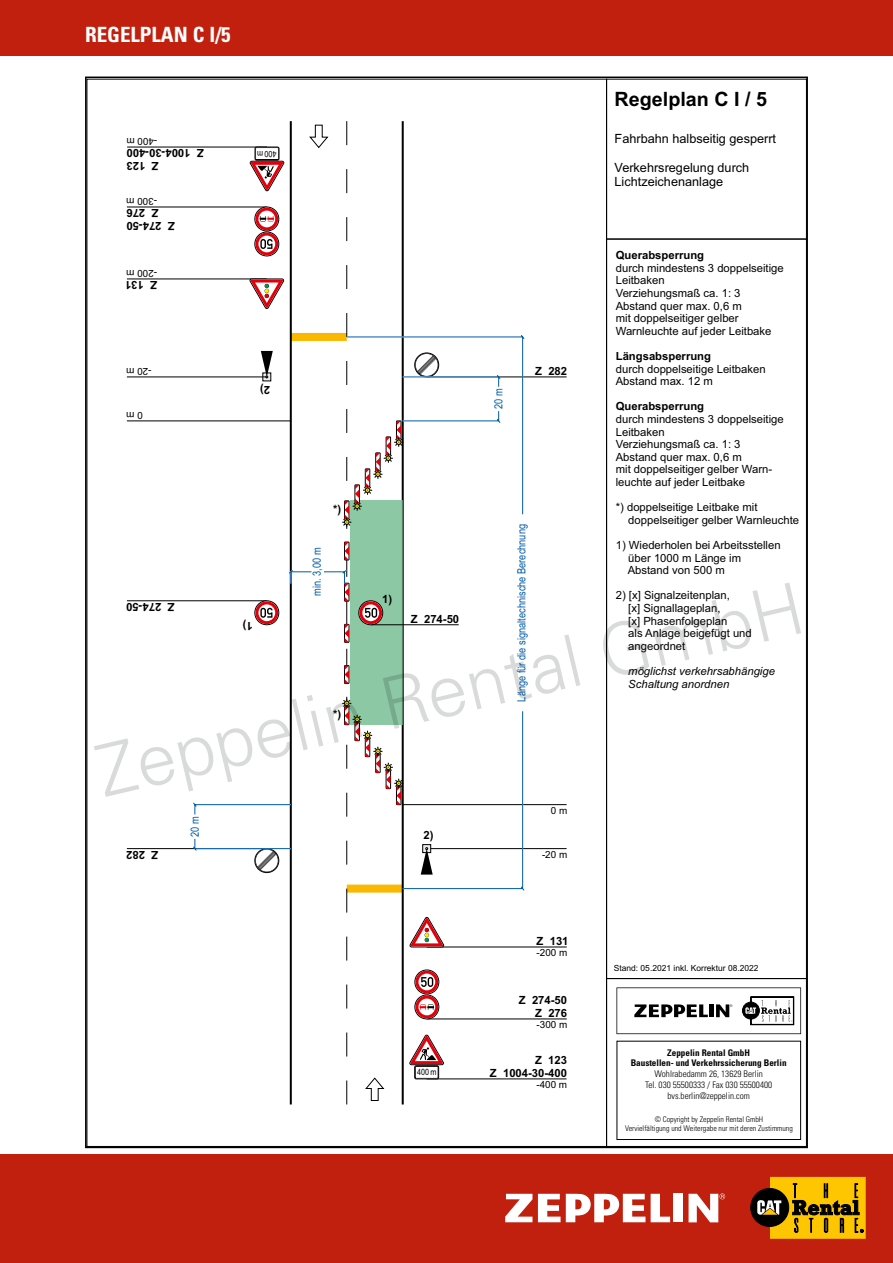
<style>
.page{position:relative;width:893px;height:1263px;background:#fff}
.page>*{position:absolute;margin:0;border:0;box-sizing:border-box;transform-origin:0 0}
.t1{font:300 72px "Univers LT";color:#d9dada}
.t2{font:700 condensed 21px "Univers LT";color:#fff}
.t3{font:700 19.8px "Arial";color:#000}
.t4{font:12.75px/14.1px "Arial";color:#000}
.t5{font:11.25px/12.6px "Arial";color:#000}
.t6{font:700 11.25px/12.6px "Arial";color:#000;text-align:right}
.t7{font:11.25px "Arial";color:#005ba9;scale:.82 1}
.t8{font:italic 11.25px/12.6px "Arial";color:#000}
.t9{font:9.9px "Arial";color:#000}
.t10{font:300 condensed 9.15px/10.9px "Univers LT";color:#000;text-align:center}
.t11{font:700 condensed 9.15px/10.9px "Univers LT";color:#000;text-align:center}
.t12{font:8.7px "Arial";color:#000;scale:.83 1}
.t13{font:8.4px "Arial";color:#000}
.t14{font:300 condensed 7.8px/9.4px "Univers LT";color:#000;text-align:center}
</style>
<div class="page">
<div style="left:0;top:1154px;width:893px;height:109px;background:#c1200e"></div>
<svg style="left:505px;top:1194px;width:27px;height:28px"></svg>
<svg style="left:688px;top:1193px;width:37px;height:29px"></svg>
<div style="left:673px;top:1194px;width:10px;height:28px;background:#fff"></div>
<svg style="left:651px;top:1194px;width:19px;height:28px"></svg>
<svg style="left:538px;top:1194px;width:107px;height:28px"></svg>
<div style="left:751px;top:1188px;width:38px;height:38px;background:#000;border-radius:50%"></div>
<div style="left:751px;top:1188px;width:38px;height:38px;border:1px solid #000;border-radius:50%"></div>
<svg style="left:757px;top:1177px;width:109px;height:62px"></svg>
<div style="left:0;top:0;width:893px;height:55px;background:#c1200e"></div>
<hr style="left:427px;top:1079px;width:140px;height:1px;background:#000">
<hr style="left:127px;top:147px;width:140px;height:1px;background:#000">
<hr style="left:403px;top:804px;width:164px;height:1px;background:#000">
<hr style="left:427px;top:377px;width:140px;height:1px;background:#000">
<hr style="left:127px;top:421px;width:164px;height:1px;background:#000">
<hr style="left:127px;top:848px;width:140px;height:1px;background:#000">
<hr style="left:127px;top:600px;width:140px;height:1px;background:#000">
<hr style="left:127px;top:207px;width:140px;height:1px;background:#000">
<hr style="left:127px;top:279px;width:140px;height:1px;background:#000">
<hr style="left:427px;top:1019px;width:140px;height:1px;background:#000">
<hr style="left:427px;top:947px;width:140px;height:1px;background:#000">
<hr style="left:427px;top:848px;width:140px;height:1px;background:#000">
<svg style="left:501px;top:335px;width:24px;height:556px"></svg>
<div style="left:517px;top:523px;width:12px;height:179px;background:#fff"></div>
<hr style="left:127px;top:377px;width:140px;height:1px;background:#000">
<div style="left:494px;top:388px;width:10px;height:22px;background:#fff"></div>
<svg style="left:192px;top:121px;width:309px;height:983px"></svg>
<div style="left:190px;top:815px;width:10px;height:23px;background:#fff"></div>
<svg style="left:606px;top:239px;width:201px;height:908px"></svg>
<div style="left:606px;top:79px;width:201px;height:160px;border:1px solid #000"></div>
<div style="left:617px;top:1041px;width:184px;height:99px;border:1px solid #000"></div>
<svg style="left:616px;top:987px;width:185px;height:47px"></svg>
<h2 class="t2" style="left:85px;top:22px;width:147px">REGELPLAN C I/5</h2>
<p class="t9" style="left:157px;top:145px;width:32px;rotate:-180deg">-400 m</p>
<p class="t6" style="left:204px;top:171px;width:79px;rotate:-180deg">Z 123<br>Z 1004-30-400</p>
<p class="t9" style="left:157px;top:205px;width:32px;rotate:-180deg">-300 m</p>
<p class="t6" style="left:175px;top:231px;width:50px;rotate:-180deg">Z 274-50<br>Z 276</p>
<p class="t12" style="left:276px;top:157px;width:25px;rotate:-180deg">400 m</p>
<h3 class="t3" style="left:615px;top:91px;width:154px">Regelplan C I / 5</h3>
<p class="t4" style="left:615px;top:133px;width:163px">Fahrbahn halbseitig gesperrt</p>
<p class="t4" style="left:615px;top:161px;width:136px">Verkehrsregelung durch<br>Lichtzeichenanlage</p>
<p class="t6" style="left:616px;top:250px;width:90px">Querabsperrung</p>
<p class="t5" style="left:616px;top:263px;width:170px">durch mindestens 3 doppelseitige<br>Leitbaken<br>Verziehungsmaß ca. 1: 3<br>Abstand quer max. 0,6 m<br>mit doppelseitiger gelber<br>Warnleuchte auf jeder Leitbake</p>
<p class="t6" style="left:616px;top:351px;width:97px">Längsabsperrung</p>
<p class="t5" style="left:616px;top:363px;width:151px">durch doppelseitige Leitbaken<br>Abstand max. 12 m</p>
<p class="t6" style="left:616px;top:401px;width:90px">Querabsperrung</p>
<p class="t5" style="left:616px;top:414px;width:170px">durch mindestens 3 doppelseitige<br>Leitbaken<br>Verziehungsmaß ca. 1: 3<br>Abstand quer max. 0,6 m<br>mit doppelseitiger gelber Warn&shy;leuchte auf jeder Leitbake</p>
<p class="t5" style="left:628px;top:502px;width:172px;text-indent:-13px">*) doppelseitige Leitbake mit doppelseitiger gelber Warnleuchte</p>
<p class="t5" style="left:628px;top:540px;width:154px;text-indent:-12px">1) Wiederholen bei Arbeitsstellen über 1000 m Länge im<br>Abstand von 500 m</p>
<p class="t5" style="left:628px;top:590px;width:125px;text-indent:-13px">2) [x] Signalzeitenplan,<br>[x] Signallageplan,<br>[x] Phasenfolgeplan<br>als Anlage beigefügt und angeordnet</p>
<p class="t8" style="left:628px;top:666px;width:148px">möglichst verkehrsabhängige<br>Schaltung anordnen</p>
<p class="t9" style="left:157px;top:277px;width:32px;rotate:-180deg">-200 m</p>
<p class="t6" style="left:157px;top:290px;width:33px;rotate:-180deg">Z 131</p>
<p class="t6" style="left:535px;top:366px;width:33px">Z 282</p>
<p class="t9" style="left:152px;top:375px;width:27px;rotate:-180deg">-20 m</p>
<p class="t6" style="left:270px;top:395px;width:12px;rotate:-180deg">2)</p>
<p class="t7" style="left:494px;top:409px;width:27px;rotate:-90deg">20 m</p>
<p class="t9" style="left:143px;top:419px;width:18px;rotate:-180deg">0 m</p>
<p class="t6" style="left:333px;top:503px;width:10px">*)</p>
<p class="t7" style="left:517px;top:701px;width:218px;rotate:-90deg">Länge für die signaltechnische Berechnung</p>
<p class="t7" style="left:313px;top:596px;width:60px;rotate:-90deg">min. 3,00 m</p>
<h1 class="t1" style="left:87px;top:729px;width:726px;rotate:-13deg">Zeppelin Rental GmbH</h1>
<p class="t6" style="left:382px;top:594px;width:12px">1)</p>
<p class="t6" style="left:175px;top:612px;width:50px;rotate:-180deg">Z 274-50</p>
<p class="t6" style="left:411px;top:613px;width:50px">Z 274-50</p>
<p class="t6" style="left:253px;top:631px;width:12px;rotate:-180deg">1)</p>
<p class="t6" style="left:333px;top:709px;width:10px">*)</p>
<p class="t6" style="left:158px;top:860px;width:33px;rotate:-180deg">Z 282</p>
<p class="t7" style="left:191px;top:837px;width:27px;rotate:-90deg">20 m</p>
<p class="t6" style="left:424px;top:830px;width:12px">2)</p>
<p class="t12" style="left:417px;top:1069px;width:25px">400 m</p>
<p class="t9" style="left:551px;top:806px;width:18px">0 m</p>
<p class="t9" style="left:542px;top:850px;width:27px">-20 m</p>
<p class="t6" style="left:537px;top:936px;width:33px">Z 131</p>
<p class="t9" style="left:537px;top:949px;width:32px">-200 m</p>
<p class="t6" style="left:519px;top:995px;width:50px">Z 274-50<br>Z 276</p>
<p class="t9" style="left:537px;top:1021px;width:32px">-300 m</p>
<p class="t6" style="left:490px;top:1055px;width:79px">Z 123<br>Z 1004-30-400</p>
<p class="t9" style="left:536px;top:1081px;width:32px">-400 m</p>
<p class="t13" style="left:614px;top:964px;width:146px">Stand: 05.2021 inkl. Korrektur 08.2022</p>
<p class="t11" style="left:631px;top:1047px;width:157px">Zeppelin Rental GmbH<br>Baustellen- und Verkehrssicherung Berlin</p>
<p class="t10" style="left:645px;top:1069px;width:129px">Wohlrabedamm 26, 13629 Berlin<br>Tel. 030 55500333 / Fax 030 55500400 bvs.berlin@zeppelin.com</p>
<p class="t14" style="left:625px;top:1114px;width:169px">© Copyright by Zeppelin Rental GmbH<br>Vervielfältigung und Weitergabe nur mit deren Zustimmung</p>
</div>
